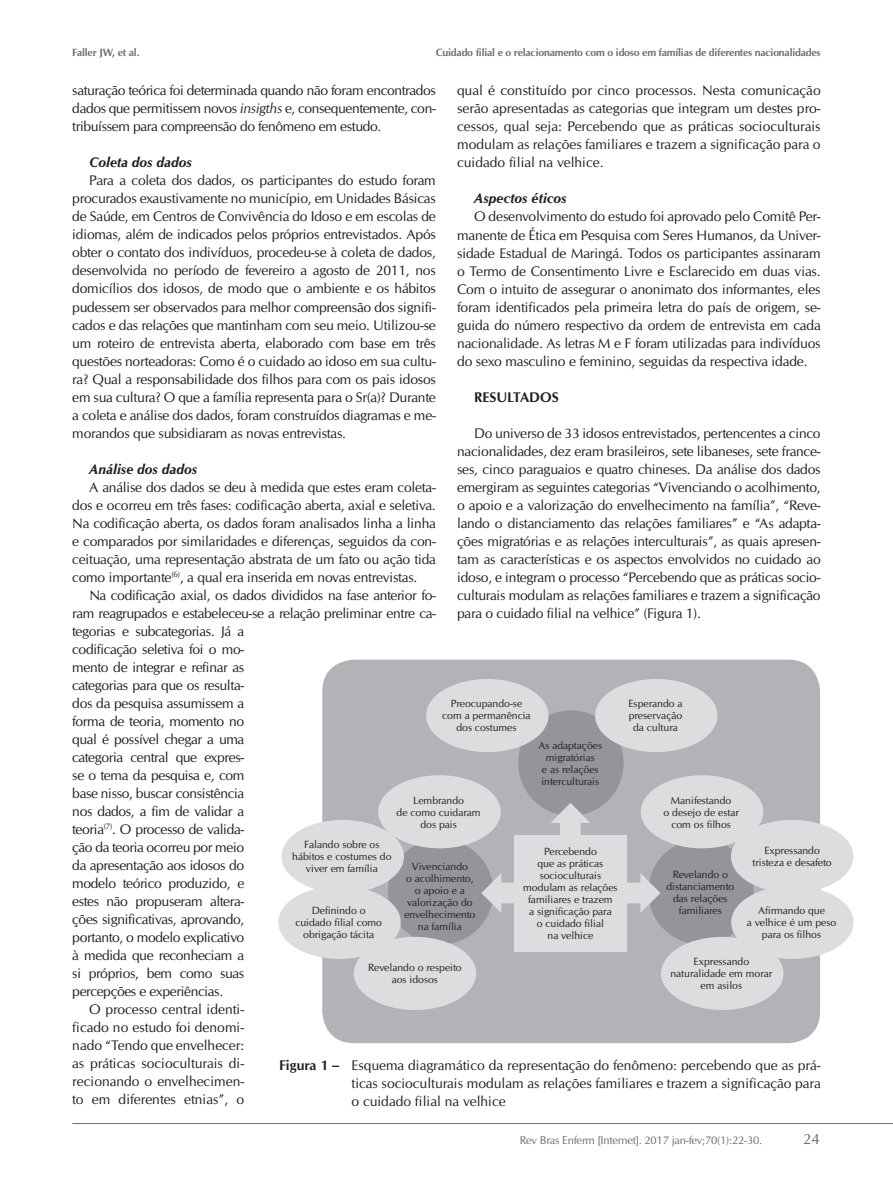
<style>
.page{position:relative;width:893px;height:1191px;background:#fff}
.page>*{position:absolute;margin:0;border:0;box-sizing:border-box;transform-origin:0 0}
.t1{font:15px "URW Classico";color:#6c6d70}
.t2{font:13.95px/18px "URW Classico";letter-spacing:-.025em;color:#231f20;text-align:justify}
.t3{font:13.95px "URW Classico";color:#231f20}
.t4{font:italic 700 13.95px "URW Classico";color:#231f20}
.t5{font:700 13.95px "URW Classico";color:#231f20}
.t6{font:11.25px "URW Classico";letter-spacing:-.015em;color:#6c6d70}
.t7{font:10.5px/12px "URW Classico";color:#231f20;text-align:center}
.t8{font:700 10.5px "URW Classico";letter-spacing:-.015em;color:#6c6d70}
.s1{font-style:italic}
.s2{font-weight:700}
</style>
<div class="page">
<hr style="left:72px;top:1123px;width:821px;height:1px;background:#6c6d70">
<div style="left:322px;top:659px;width:498px;height:384px;background:#b2b3b7;border-radius:32px"></div>
<div style="left:518px;top:710px;width:106px;height:106px;background:#939598;border-radius:50%"></div>
<div style="left:388px;top:839px;width:105px;height:105px;background:#939598;border-radius:50%"></div>
<div style="left:648px;top:839px;width:106px;height:105px;background:#939598;border-radius:50%"></div>
<div style="left:514px;top:834px;width:113px;height:117px;background:#dcdddf"></div>
<svg style="left:550px;top:803px;width:40px;height:32px"></svg>
<svg style="left:481px;top:873px;width:33px;height:40px"></svg>
<svg style="left:627px;top:873px;width:33px;height:40px"></svg>
<div style="left:426px;top:679px;width:122px;height:73px;background:#dcdddf;border-radius:50%"></div>
<div style="left:595px;top:679px;width:123px;height:73px;background:#dcdddf;border-radius:50%"></div>
<div style="left:641px;top:775px;width:122px;height:73px;background:#dcdddf;border-radius:50%"></div>
<div style="left:378px;top:775px;width:123px;height:73px;background:#dcdddf;border-radius:50%"></div>
<div style="left:731px;top:820px;width:122px;height:73px;background:#dcdddf;border-radius:50%"></div>
<div style="left:281px;top:820px;width:123px;height:73px;background:#dcdddf;border-radius:50%"></div>
<div style="left:731px;top:885px;width:123px;height:74px;background:#dcdddf;border-radius:50%"></div>
<div style="left:278px;top:885px;width:123px;height:74px;background:#dcdddf;border-radius:50%"></div>
<div style="left:354px;top:936px;width:122px;height:74px;background:#dcdddf;border-radius:50%"></div>
<div style="left:661px;top:936px;width:122px;height:74px;background:#dcdddf;border-radius:50%"></div>
<p class="t8" style="left:72px;top:45px;width:69px">Faller JW, et al.</p>
<p class="t8" style="left:436px;top:45px;width:386px">Cuidado filial e o relacionamento com o idoso em famílias de diferentes nacionalidades</p>
<p class="t2" style="left:72px;top:82px;width:365px">saturação teórica foi determinada quando não foram encontrados dados que permitissem novos <span class="s1">insigths</span> e, consequentemente, con&shy;tribuíssem para compreensão do fenômeno em estudo.</p>
<p class="t4" style="left:89px;top:154px;width:104px">Coleta dos dados</p>
<p class="t2" style="left:72px;top:172px;width:365px;text-indent:17px">Para a coleta dos dados, os participantes do estudo foram procurados exaustivamente no município, em Unidades Básicas de Saúde, em Centros de Convivência do Idoso e em escolas de idiomas, além de indicados pelos próprios entrevistados. Após obter o contato dos indivíduos, procedeu-se à coleta de dados, desenvolvida no período de fevereiro a agosto de 2011, nos domicílios dos idosos, de modo que o ambiente e os hábitos pudessem ser observados para melhor compreensão dos signifi&shy;cados e das relações que mantinham com seu meio. Utilizou-se um roteiro de entrevista aberta, elaborado com base em três questões norteadoras: Como é o cuidado ao idoso em sua cultu&shy;ra? Qual a responsabilidade dos filhos para com os pais idosos em sua cultura? O que a família representa para o Sr(a)? Durante a coleta e análise dos dados, foram construídos diagramas e me&shy;morandos que subsidiaram as novas entrevistas.</p>
<p class="t4" style="left:89px;top:460px;width:109px">Análise dos dados</p>
<p class="t2" style="left:72px;top:478px;width:365px;text-indent:17px">A análise dos dados se deu à medida que estes eram coleta&shy;dos e ocorreu em três fases: codificação aberta, axial e seletiva.<br>Na codificação aberta, os dados foram analisados linha a linha e comparados por similaridades e diferenças, seguidos da con&shy;ceituação, uma representação abstrata de um fato ou ação tida como importante<sup>(6)</sup>, a qual era inserida em novas entrevistas.</p>
<p class="t2" style="left:89px;top:586px;width:348px">Na codificação axial, os dados divididos na fase anterior fo-</p>
<p class="t2" style="left:72px;top:604px;width:365px">ram reagrupados e estabeleceu-se a relação preliminar entre ca-</p>
<p class="t2" style="left:72px;top:622px;width:173px">tegorias e subcategorias. Já a</p>
<p class="t2" style="left:72px;top:640px;width:173px">codificação seletiva foi o mo-</p>
<p class="t2" style="left:72px;top:658px;width:173px">mento de integrar e refinar as</p>
<p class="t2" style="left:72px;top:676px;width:173px">categorias para que os resulta-</p>
<p class="t2" style="left:72px;top:694px;width:173px">dos da pesquisa assumissem a</p>
<p class="t2" style="left:72px;top:712px;width:173px">forma de teoria, momento no</p>
<p class="t2" style="left:72px;top:730px;width:173px">qual é possível chegar a uma</p>
<p class="t2" style="left:72px;top:748px;width:173px">categoria central que expres-</p>
<p class="t2" style="left:72px;top:766px;width:173px">se o tema da pesquisa e, com</p>
<p class="t2" style="left:72px;top:784px;width:173px">base nisso, buscar consistência</p>
<p class="t2" style="left:72px;top:802px;width:173px">nos dados, a fim de validar a</p>
<p class="t2" style="left:72px;top:820px;width:173px">teoria<sup>(7)</sup>. O processo de valida-</p>
<p class="t2" style="left:72px;top:838px;width:173px">ção da teoria ocorreu por meio</p>
<p class="t2" style="left:72px;top:856px;width:173px">da apresentação aos idosos do</p>
<p class="t2" style="left:72px;top:874px;width:173px">modelo teórico produzido, e</p>
<p class="t2" style="left:72px;top:892px;width:173px">estes não propuseram altera-</p>
<p class="t2" style="left:72px;top:910px;width:173px">ções significativas, aprovando,</p>
<p class="t2" style="left:72px;top:928px;width:173px">portanto, o modelo explicativo</p>
<p class="t2" style="left:72px;top:946px;width:173px">à medida que reconheciam a</p>
<p class="t2" style="left:72px;top:964px;width:173px">si próprios, bem como suas</p>
<p class="t2" style="left:72px;top:982px;width:152px">percepções e experiências.</p>
<p class="t3" style="left:89px;top:1001px;width:156px">O processo central identi-</p>
<p class="t3" style="left:72px;top:1019px;width:173px">ficado no estudo foi denomi-</p>
<p class="t3" style="left:72px;top:1037px;width:173px">nado “Tendo que envelhecer:</p>
<p class="t3" style="left:72px;top:1055px;width:173px">as práticas socioculturais di-</p>
<p class="t3" style="left:72px;top:1073px;width:173px">recionando o envelhecimen-</p>
<p class="t3" style="left:72px;top:1091px;width:173px">to em diferentes etnias”, o</p>
<p class="t2" style="left:457px;top:82px;width:365px">qual é constituído por cinco processos. Nesta comunicação serão apresentadas as categorias que integram um destes pro&shy;cessos, qual seja: Percebendo que as práticas socioculturais modulam as relações familiares e trazem a significação para o cuidado filial na velhice.</p>
<p class="t4" style="left:474px;top:190px;width:94px">Aspectos éticos</p>
<p class="t2" style="left:457px;top:208px;width:365px;text-indent:17px">O desenvolvimento do estudo foi aprovado pelo Comitê Per&shy;manente de Ética em Pesquisa com Seres Humanos, da Univer&shy;sidade Estadual de Maringá. Todos os participantes assinaram o Termo de Consentimento Livre e Esclarecido em duas vias.<br>Com o intuito de assegurar o anonimato dos informantes, eles foram identificados pela primeira letra do país de origem, se&shy;guida do número respectivo da ordem de entrevista em cada nacionalidade. As letras M e F foram utilizadas para indivíduos do sexo masculino e feminino, seguidas da respectiva idade.</p>
<p class="t5" style="left:474px;top:388px;width:86px">RESULTADOS</p>
<p class="t2" style="left:457px;top:424px;width:365px;text-indent:17px">Do universo de 33 idosos entrevistados, pertencentes a cinco nacionalidades, dez eram brasileiros, sete libaneses, sete france&shy;ses, cinco paraguaios e quatro chineses. Da análise dos dados emergiram as seguintes categorias “Vivenciando o acolhimento, o apoio e a valorização do envelhecimento na família”, “Reve&shy;lando o distanciamento das relações familiares” e “As adapta&shy;ções migratórias e as relações interculturais”, as quais apresen&shy;tam as características e os aspectos envolvidos no cuidado ao idoso, e integram o processo “Percebendo que as práticas socio&shy;culturais modulam as relações familiares e trazem a significação para o cuidado filial na velhice” (Figura 1).</p>
<p class="t7" style="left:442px;top:698px;width:90px">Preocupando-se com a permanência dos costumes</p>
<p class="t7" style="left:628px;top:698px;width:56px">Esperando a preservação da cultura</p>
<p class="t7" style="left:538px;top:739px;width:65px">As adaptações migratórias<br>e as relações interculturais</p>
<p class="t7" style="left:663px;top:794px;width:77px">Manifestando<br>o desejo de estar com os filhos</p>
<p class="t7" style="left:397px;top:794px;width:85px">Lembrando<br>de como cuidaram dos pais</p>
<p class="t7" style="left:292px;top:839px;width:101px">Falando sobre os hábitos e costumes do viver em família</p>
<p class="t7" style="left:753px;top:845px;width:81px">Expressando tristeza e desafeto</p>
<p class="t7" style="left:523px;top:845px;width:96px">Percebendo<br>que as práticas socioculturais modulam as relações familiares e trazem<br>a significação para<br>o cuidado filial<br>na velhice</p>
<p class="t7" style="left:404px;top:860px;width:73px">Vivenciando<br>o acolhimento, o apoio e a valorização do envelhecimento na família</p>
<p class="t7" style="left:666px;top:868px;width:69px">Revelando o distanciamento das relações familiares</p>
<p class="t7" style="left:295px;top:905px;width:88px">Definindo o cuidado filial como obrigação tácita</p>
<p class="t7" style="left:368px;top:962px;width:95px">Revelando o respeito aos idosos</p>
<p class="t7" style="left:670px;top:956px;width:103px">Expressando naturalidade em morar em asilos</p>
<p class="t7" style="left:747px;top:905px;width:91px">Afirmando que<br>a velhice é um peso para os filhos</p>
<p class="t2" style="left:351px;top:1056px;width:471px;text-indent:-72px"><span class="s2">Figura 1 –</span> Esquema diagramático da representação do fenômeno: percebendo que as prá&shy;ticas socioculturais modulam as relações familiares e trazem a significação para o cuidado filial na velhice</p>
<p class="t6" style="left:520px;top:1133px;width:244px">Rev Bras Enferm [Internet]. 2017 jan-fev;70(1):22-30.</p>
<p class="t1" style="left:803px;top:1130px;width:18px">24</p>
</div>
